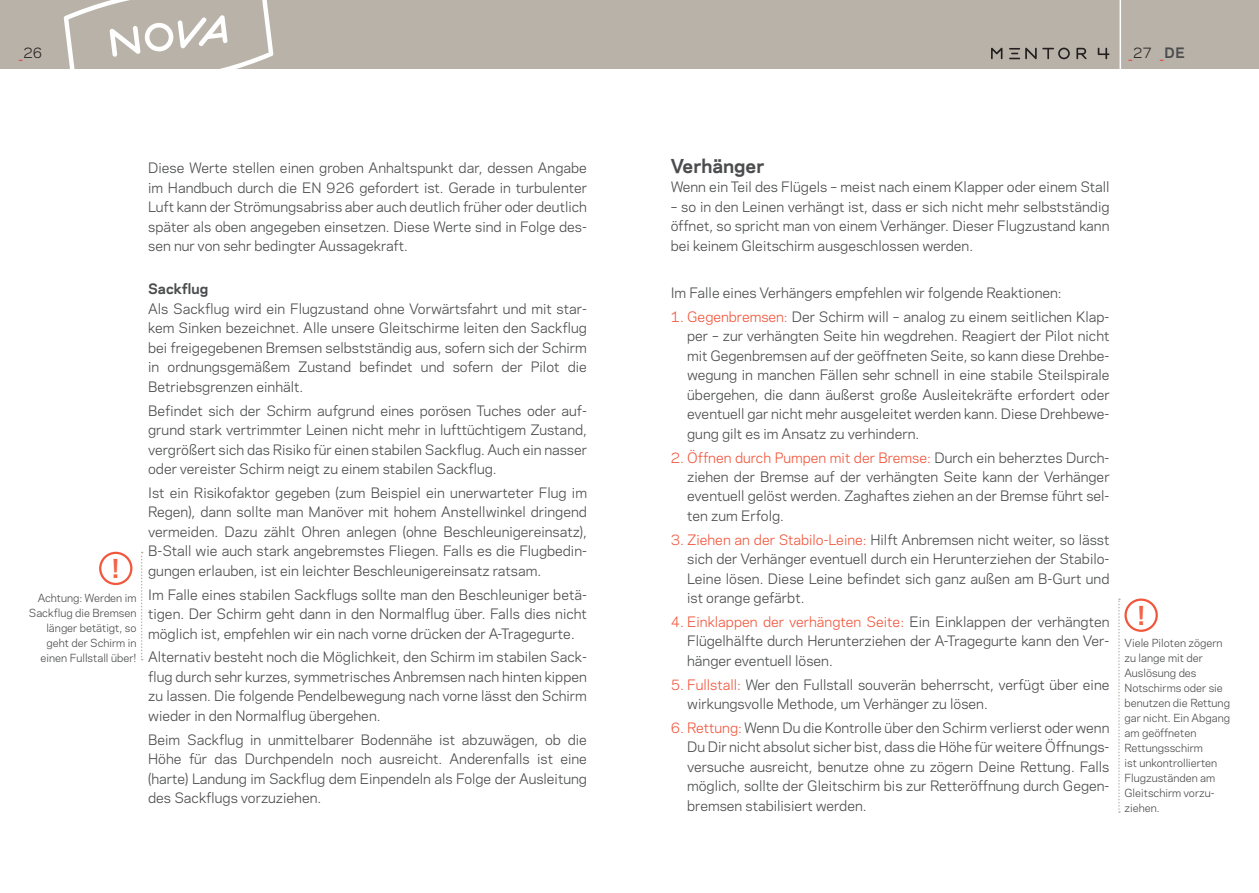
<style>
.page{position:relative;width:1259px;height:893px;background:#fff}
.page>*{position:absolute;margin:0;border:0;box-sizing:border-box;transform-origin:0 0}
.t1{font:700 24.45px "Galaxie Polaris";color:#f16447}
.t2{font:700 18px "Galaxie Polaris";color:#4b4c4d}
.t3{font:13.5px/19.5px "Galaxie Polaris";color:#4b4c4d;text-align:justify}
.t4{font:700 13.5px "Galaxie Polaris";color:#4b4c4d}
.t5{font:13.5px "Galaxie Polaris";color:#ee2d29}
.t6{font:13.5px "Galaxie Polaris";color:#231f20}
.t7{font:10.5px/15px "Galaxie Polaris";color:#4b4c4d}
.s1{color:#ee2d29}
.s2{color:#231f20}
.s3{font-weight:700;color:#4b4c4d}
.s4{color:#f0573d}
</style>
<div class="page">
<div style="left:0;top:0;width:1259px;height:69px;background:#b8b2a9"></div>
<svg style="left:991px;top:48px;width:95px;height:11px"></svg>
<svg style="left:1097px;top:48px;width:12px;height:11px"></svg>
<hr style="left:1119px;top:0;width:2px;height:69px;background:#fff">
<svg style="left:64px;top:0;width:209px;height:69px"></svg>
<svg style="left:1118px;top:598px;width:2px;height:215px"></svg>
<svg style="left:141px;top:552px;width:2px;height:108px"></svg>
<div style="left:99px;top:552px;width:33px;height:33px;border:2px solid #f0573d;border-radius:50%"></div>
<div style="left:1124px;top:598px;width:33px;height:34px;border:2px solid #f0573d;border-radius:50%"></div>
<p class="t6" style="left:19px;top:43px;width:25px"><span class="s1">_</span>26</p>
<p class="t5" style="left:1128px;top:43px;width:58px">_<span class="s2">27</span> _<span class="s3">DE</span></p>
<h1 class="t1" style="left:112px;top:550px;width:8px">!</h1>
<p class="t7" style="left:29px;top:590px;width:109px;text-align:right">Achtung: Werden im<br>Sackflug die Bremsen länger betätigt, so geht der Schirm in einen Fullstall über!</p>
<p class="t3" style="left:148px;top:157px;width:440px">Diese Werte stellen einen groben Anhaltspunkt dar, dessen Angabe im Handbuch durch die EN 926 gefordert ist. Gerade in turbulenter Luft kann der Strömungsabriss aber auch deutlich früher oder deutlich später als oben angegeben einsetzen. Diese Werte sind in Folge des&shy;sen nur von sehr bedingter Aussagekraft.</p>
<p class="t4" style="left:148px;top:279px;width:62px">Sackflug</p>
<p class="t3" style="left:148px;top:298px;width:440px">Als Sackflug wird ein Flugzustand ohne Vorwärtsfahrt und mit star&shy;kem Sinken bezeichnet. Alle unsere Gleitschirme leiten den Sackflug bei freigegebenen Bremsen selbstständig aus, sofern sich der Schirm in ordnungsgemäßem Zustand befindet und sofern der Pilot die Betriebsgrenzen einhält.</p>
<p class="t3" style="left:148px;top:400px;width:440px">Befindet sich der Schirm aufgrund eines porösen Tuches oder auf&shy;grund stark vertrimmter Leinen nicht mehr in lufttüchtigem Zustand, vergrößert sich das Risiko für einen stabilen Sackflug. Auch ein nasser oder vereister Schirm neigt zu einem stabilen Sackflug.</p>
<p class="t3" style="left:148px;top:482px;width:440px">Ist ein Risikofaktor gegeben (zum Beispiel ein unerwarteter Flug im Regen), dann sollte man Manöver mit hohem Anstellwinkel dringend vermeiden. Dazu zählt Ohren anlegen (ohne Beschleunigereinsatz), B-Stall wie auch stark angebremstes Fliegen. Falls es die Flugbedin&shy;gungen erlauben, ist ein leichter Beschleunigereinsatz ratsam.</p>
<p class="t3" style="left:148px;top:584px;width:440px">Im Falle eines stabilen Sackflugs sollte man den Beschleuniger betä&shy;tigen. Der Schirm geht dann in den Normalflug über. Falls dies nicht möglich ist, empfehlen wir ein nach vorne drücken der A-Tragegurte.</p>
<p class="t3" style="left:148px;top:647px;width:440px">Alternativ besteht noch die Möglichkeit, den Schirm im stabilen Sack&shy;flug durch sehr kurzes, symmetrisches Anbremsen nach hinten kippen zu lassen. Die folgende Pendelbewegung nach vorne lässt den Schirm wieder in den Normalflug übergehen.</p>
<p class="t3" style="left:148px;top:729px;width:440px">Beim Sackflug in unmittelbarer Bodennähe ist abzuwägen, ob die Höhe für das Durchpendeln noch ausreicht. Anderenfalls ist eine (harte) Landung im Sackflug dem Einpendeln als Folge der Ausleitung des Sackflugs vorzuziehen.</p>
<h2 class="t2" style="left:670px;top:152px;width:95px">Verhänger</h2>
<p class="t3" style="left:670px;top:176px;width:440px">Wenn ein Teil des Flügels – meist nach einem Klapper oder einem Stall</p>
<p class="t3" style="left:670px;top:196px;width:440px">– so in den Leinen verhängt ist, dass er sich nicht mehr selbstständig öffnet, so spricht man von einem Verhänger. Dieser Flugzustand kann bei keinem Gleitschirm ausgeschlossen werden.</p>
<p class="t3" style="left:670px;top:282px;width:392px">Im Falle eines Verhängers empfehlen wir folgende Reaktionen:</p>
<p class="t3" style="left:687px;top:306px;width:424px;text-indent:-16px"><span class="s4">1. Gegenbremsen:</span> Der Schirm will – analog zu einem seitlichen Klap&shy;per – zur verhängten Seite hin wegdrehen. Reagiert der Pilot nicht mit Gegenbremsen auf der geöffneten Seite, so kann diese Drehbe&shy;wegung in manchen Fällen sehr schnell in eine stabile Steilspirale übergehen, die dann äußerst große Ausleitekräfte erfordert oder eventuell gar nicht mehr ausgeleitet werden kann. Diese Drehbewe&shy;gung gilt es im Ansatz zu verhindern.</p>
<p class="t3" style="left:687px;top:447px;width:424px;text-indent:-16px"><span class="s4">2. Öffnen durch Pumpen mit der Bremse:</span> Durch ein beherztes Durch&shy;ziehen der Bremse auf der verhängten Seite kann der Verhänger eventuell gelöst werden. Zaghaftes ziehen an der Bremse führt sel&shy;ten zum Erfolg.</p>
<p class="t3" style="left:687px;top:529px;width:424px;text-indent:-16px"><span class="s4">3. Ziehen an der Stabilo-Leine:</span> Hilft Anbremsen nicht weiter, so lässt sich der Verhänger eventuell durch ein Herunterziehen der Stabilo-Leine lösen. Diese Leine befindet sich ganz außen am B-Gurt und ist orange gefärbt.</p>
<p class="t3" style="left:687px;top:611px;width:424px;text-indent:-16px"><span class="s4">4. Einklappen der verhängten Seite:</span> Ein Einklappen der verhängten Flügelhälfte durch Herunterziehen der A-Tragegurte kann den Ver&shy;hänger eventuell lösen.</p>
<p class="t3" style="left:687px;top:674px;width:424px;text-indent:-16px"><span class="s4">5. Fullstall:</span> Wer den Fullstall souverän beherrscht, verfügt über eine wirkungsvolle Methode, um Verhänger zu lösen.</p>
<p class="t3" style="left:687px;top:717px;width:424px;text-indent:-16px"><span class="s4">6. Rettung:</span> Wenn Du die Kontrolle über den Schirm verlierst oder wenn Du Dir nicht absolut sicher bist, dass die Höhe für weitere Öffnungs&shy;versuche ausreicht, benutze ohne zu zögern Deine Rettung. Falls möglich, sollte der Gleitschirm bis zur Retteröffnung durch Gegen&shy;bremsen stabilisiert werden.</p>
<h1 class="t1" style="left:1137px;top:597px;width:8px">!</h1>
<p class="t7" style="left:1124px;top:635px;width:107px">Viele Piloten zögern zu lange mit der<br>Auslösung des<br>Notschirms oder sie benutzen die Rettung gar nicht. Ein Abgang am geöffneten<br>Rettungsschirm<br>ist unkontrollierten<br>Flugzuständen am<br>Gleitschirm vorzu&shy;ziehen.</p>
</div>
